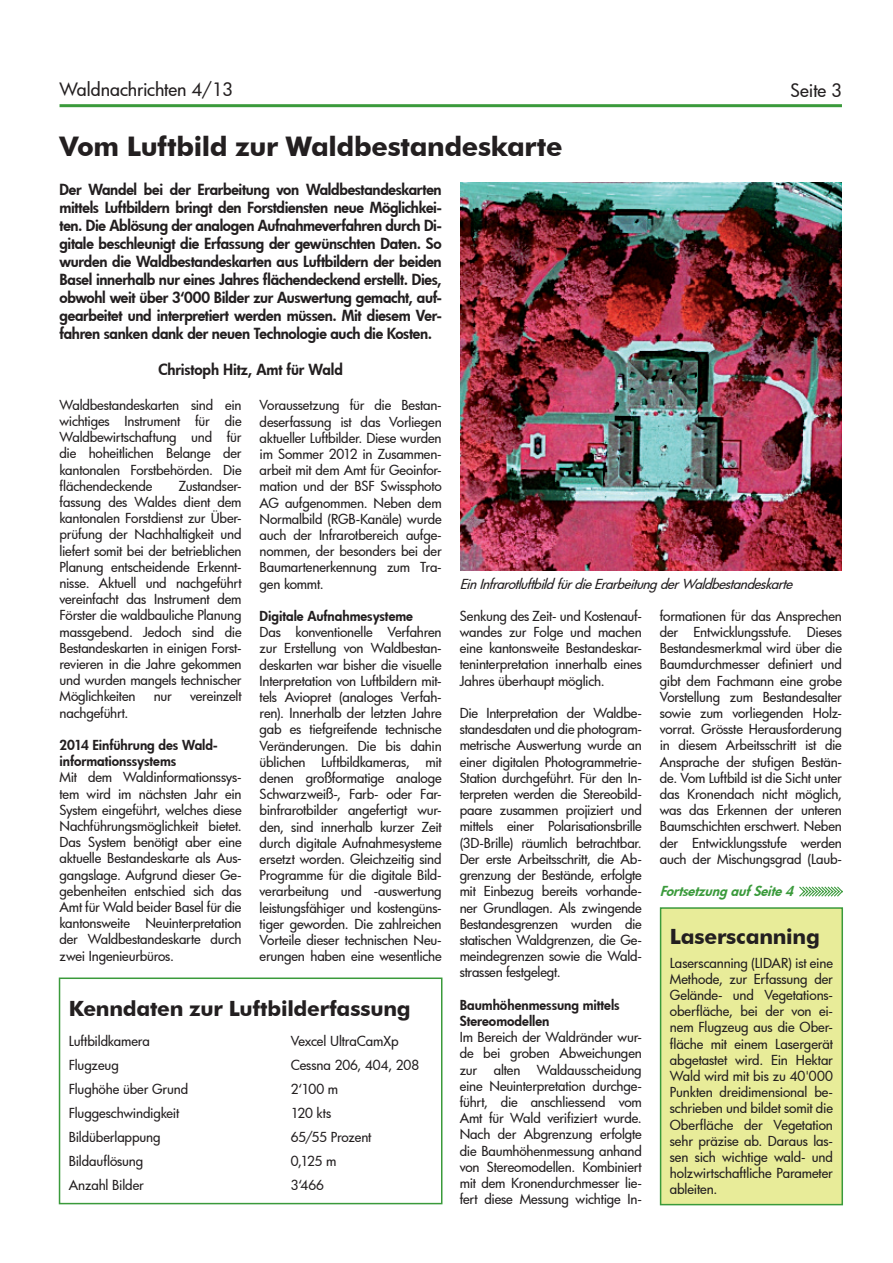
<style>
.page{position:relative;width:893px;height:1263px;background:#fff}
.page>*{position:absolute;margin:0;border:0;box-sizing:border-box;transform-origin:0 0}
.t1{font:700 27px "Futura BT";letter-spacing:-.015em;color:#231f20}
.t2{font:700 21px "Futura BT";letter-spacing:-.01em;color:#231f20}
.t3{font:500 18px "Futura";letter-spacing:-.005em;color:#231f20}
.t4{font:800 15px/18px "Futura";letter-spacing:-.015em;color:#231f20;text-align:justify}
.t5{font:500 13.5px/16.2px "Futura";letter-spacing:-.015em;color:#231f20;text-align:justify}
.t6{font:800 13.5px/16.2px "Futura";letter-spacing:-.005em;color:#231f20}
.t7{font:italic 500 13.5px "Futura";color:#231f20}
.t8{font:italic 800 13.5px "Futura";color:#3a9a3b}
</style>
<div class="page">
<hr style="left:60px;top:104px;width:782px;height:3px;background:#3a9a3b">
<svg style="left:799px;top:886px;width:44px;height:11px"></svg>
<div style="left:59px;top:977px;width:383px;height:227px;border:2px solid #3a9a3b"></div>
<img style="left:460px;top:183px;width:381px;height:387px">
<div style="left:661px;top:908px;width:181px;height:296px;background:#e8ec99"></div>
<div style="left:660px;top:907px;width:183px;height:298px;border:2px solid #3a9a3b"></div>
<h3 class="t3" style="left:60px;top:77px;width:175px">Waldnachrichten 4/13</h3>
<h3 class="t3" style="left:791px;top:78px;width:53px">Seite 3</h3>
<h1 class="t1" style="left:60px;top:130px;width:504px">Vom Luftbild zur Waldbestandeskarte</h1>
<p class="t4" style="left:60px;top:180px;width:384px">Der Wandel bei der Erarbeitung von Waldbestandeskarten mittels Luftbildern bringt den Forstdiensten neue Möglichkei&shy;ten. Die Ablösung der analogen Aufnahmeverfahren durch Di&shy;gitale beschleunigt die Erfassung der gewünschten Daten. So wurden die Waldbestandeskarten aus Luftbildern der beiden Basel innerhalb nur eines Jahres flächendeckend erstellt. Dies, obwohl weit über 3‘000 Bilder zur Auswertung gemacht, auf&shy;gearbeitet und interpretiert werden müssen. Mit diesem Ver&shy;fahren sanken dank der neuen Technologie auch die Kosten.</p>
<p class="t4" style="left:158px;top:360px;width:186px">Christoph Hitz, Amt für Wald</p>
<p class="t5" style="left:60px;top:396px;width:184px">Waldbestandeskarten sind ein wichtiges Instrument für die Waldbewirtschaftung und für die hoheitlichen Belange der kantonalen Forstbehörden. Die flächendeckende</p>
<p class="t5" style="left:60px;top:477px;width:184px;text-indent:119px">Zustandser&shy;fassung des Waldes dient dem kantonalen Forstdienst zur Über&shy;prüfung der Nachhaltigkeit und liefert somit bei der betrieblichen Planung entscheidende Erkennt&shy;nisse. Aktuell und nachgeführt vereinfacht das Instrument dem Förster die waldbauliche Planung massgebend. Jedoch sind die Bestandeskarten in einigen Forst&shy;revieren in die Jahre gekommen und wurden mangels technischer Möglichkeiten</p>
<p class="t5" style="left:154px;top:688px;width:20px">nur</p>
<p class="t5" style="left:190px;top:688px;width:53px">vereinzelt</p>
<p class="t5" style="left:60px;top:704px;width:70px">nachgeführt.</p>
<p class="t6" style="left:60px;top:737px;width:160px">2014 Einführung des Wald&shy;informationssystems</p>
<p class="t5" style="left:60px;top:769px;width:184px">Mit dem Waldinformationssys&shy;tem wird im nächsten Jahr ein System eingeführt, welches diese Nachführungsmöglichkeit bietet.<br>Das System benötigt aber eine aktuelle Bestandeskarte als Aus&shy;gangslage. Aufgrund dieser Ge&shy;gebenheiten entschied sich das Amt für Wald beider Basel für die kantonsweite Neuinterpretation der Waldbestandeskarte durch zwei Ingenieurbüros.</p>
<p class="t5" style="left:260px;top:397px;width:184px">Voraussetzung für die Bestan&shy;deserfassung ist das Vorliegen aktueller Luftbilder. Diese wurden im Sommer 2012 in Zusammen&shy;arbeit mit dem Amt für Geoinfor&shy;mation und der BSF Swissphoto AG aufgenommen. Neben dem Normalbild (RGB-Kanäle) wurde auch der Infrarotbereich aufge&shy;nommen, der besonders bei der Baumartenerkennung zum Tra&shy;gen kommt.</p>
<p class="t6" style="left:260px;top:608px;width:155px">Digitale Aufnahmesysteme</p>
<p class="t5" style="left:260px;top:624px;width:184px">Das konventionelle Verfahren zur Erstellung von Waldbestan&shy;deskarten war bisher die visuelle Interpretation von Luftbildern mit&shy;tels Aviopret (analoges Verfah&shy;ren). Innerhalb der letzten Jahre gab es tiefgreifende technische Veränderungen. Die bis dahin üblichen Luftbildkameras, mit denen großformatige analoge Schwarzweiß-, Farb- oder Far&shy;binfrarotbilder angefertigt wur&shy;den, sind innerhalb kurzer Zeit durch digitale Aufnahmesysteme ersetzt worden. Gleichzeitig sind Programme für die digitale Bild&shy;verarbeitung und -auswertung leistungsfähiger und kostengüns&shy;tiger geworden. Die zahlreichen Vorteile dieser technischen Neu&shy;erungen haben eine wesentliche</p>
<h2 class="t2" style="left:69px;top:996px;width:343px">Kenndaten zur Luftbilderfassung</h2>
<p class="t5" style="left:69px;top:1033px;width:83px">Luftbildkamera</p>
<p class="t5" style="left:291px;top:1033px;width:109px">Vexcel UltraCamXp</p>
<p class="t5" style="left:69px;top:1057px;width:52px">Flugzeug</p>
<p class="t5" style="left:291px;top:1057px;width:130px">Cessna 206, 404, 208</p>
<p class="t5" style="left:69px;top:1081px;width:121px">Flughöhe über Grund</p>
<p class="t5" style="left:291px;top:1081px;width:49px">2‘100 m</p>
<p class="t5" style="left:69px;top:1105px;width:112px">Fluggeschwindigkeit</p>
<p class="t5" style="left:291px;top:1105px;width:42px">120 kts</p>
<p class="t5" style="left:69px;top:1129px;width:93px">Bildüberlappung</p>
<p class="t5" style="left:291px;top:1129px;width:82px">65/55 Prozent</p>
<p class="t5" style="left:69px;top:1153px;width:76px">Bildauflösung</p>
<p class="t5" style="left:291px;top:1153px;width:47px">0,125 m</p>
<p class="t5" style="left:69px;top:1177px;width:77px">Anzahl Bilder</p>
<p class="t5" style="left:291px;top:1177px;width:35px">3‘466</p>
<p class="t7" style="left:460px;top:574px;width:338px">EinInfrarotluftbildfürdieErarbeitungderWaldbestandeskarte</p>
<p class="t5" style="left:460px;top:607px;width:184px">Senkung des Zeit- und Kostenauf&shy;wandes zur Folge und machen eine kantonsweite Bestandeskar&shy;teninterpretation innerhalb eines Jahres überhaupt möglich.</p>
<p class="t5" style="left:460px;top:705px;width:184px">Die Interpretation der Waldbe&shy;standesdaten und die photogram&shy;metrische Auswertung wurde an einer digitalen Photogrammetrie-Station durchgeführt. Für den In&shy;terpreten werden die Stereobild&shy;paare zusammen projiziert und mittels einer Polarisationsbrille (3D-Brille) räumlich betrachtbar.<br>Der erste Arbeitsschritt, die Ab&shy;grenzung der Bestände, erfolgte mit Einbezug bereits vorhande&shy;ner Grundlagen. Als zwingende Bestandesgrenzen wurden die statischen Waldgrenzen, die Ge&shy;meindegrenzen sowie die Wald&shy;strassen festgelegt.</p>
<p class="t6" style="left:460px;top:996px;width:162px">Baumhöhenmessung mittels<br>Stereomodellen</p>
<p class="t5" style="left:460px;top:1029px;width:184px">Im Bereich der Waldränder wur&shy;de bei groben Abweichungen zur alten Waldausscheidung eine Neuinterpretation durchge&shy;führt, die anschliessend vom Amt für Wald verifiziert wurde.<br>Nach der Abgrenzung erfolgte die Baumhöhenmessung anhand von Stereomodellen. Kombiniert mit dem Kronendurchmesser lie&shy;fert diese Messung wichtige In-</p>
<p class="t5" style="left:660px;top:607px;width:184px">formationen für das Ansprechen der Entwicklungsstufe. Dieses Bestandesmerkmal wird über die Baumdurchmesser definiert und gibt dem Fachmann eine grobe Vorstellung zum Bestandesalter sowie zum vorliegenden Holz&shy;vorrat. Grösste Herausforderung in diesem Arbeitsschritt ist die Ansprache der stufigen Bestän&shy;de. Vom Luftbild ist die Sicht unter das Kronendach nicht möglich, was das Erkennen der unteren Baumschichten erschwert. Neben der Entwicklungsstufe werden auch der Mischungsgrad (Laub-</p>
<p class="t8" style="left:660px;top:882px;width:139px">FortsetzungaufSeite4</p>
<h2 class="t2" style="left:670px;top:924px;width:152px">Laserscanning</h2>
<p class="t5" style="left:670px;top:954px;width:165px">Laserscanning (LIDAR) ist eine Methode, zur Erfassung der Gelände- und Vegetations&shy;oberfläche, bei der von ei&shy;nem Flugzeug aus die Ober&shy;fläche mit einem Lasergerät abgetastet wird. Ein Hektar Wald wird mit bis zu 40'000<br>Punkten dreidimensional be&shy;schrieben und bildet somit die Oberfläche der Vegetation sehr präzise ab. Daraus las&shy;sen sich wichtige wald- und holzwirtschaftliche Parameter ableiten.</p>
</div>
